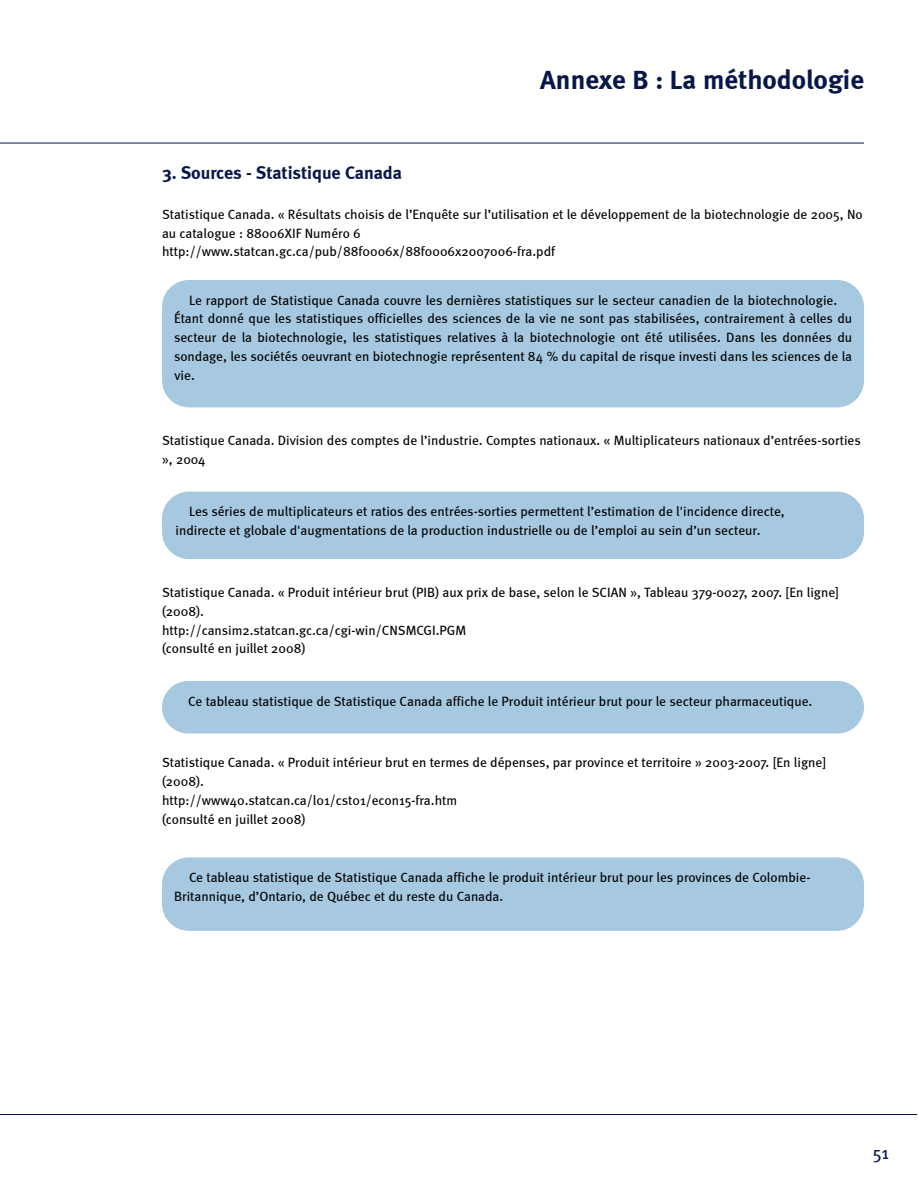
<style>
.page{position:relative;width:918px;height:1188px;background:#fff}
.page>*{position:absolute;margin:0;border:0;box-sizing:border-box;transform-origin:0 0}
.t1{font:700 27px "Meta";color:#071748}
.t2{font:700 18px "Meta";letter-spacing:-.005em;color:#071748}
.t3{font:18px "Meta";color:#071748}
.t4{font:13.5px/18.9px "Meta";color:#000}
</style>
<div class="page">
<hr style="left:0;top:1114px;width:917px;height:1px;background:#071748">
<hr style="left:0;top:143px;width:864px;height:1px;background:#071748">
<div style="left:162px;top:280px;width:702px;height:127px;background:#a6c8e0;border-radius:27px"></div>
<div style="left:162px;top:492px;width:702px;height:67px;background:#a6c8e0;border-radius:27px"></div>
<div style="left:162px;top:681px;width:702px;height:53px;background:#a6c8e0;border-radius:26px"></div>
<div style="left:162px;top:857px;width:702px;height:74px;background:#a6c8e0;border-radius:27px"></div>
<h1 class="t1" style="left:540px;top:64px;width:325px">Annexe B : La méthodologie</h1>
<h2 class="t2" style="left:162px;top:162px;width:241px">3. Sources - Statistique Canada</h2>
<p class="t4" style="left:162px;top:205px;width:702px">Statistique Canada. « Résultats choisis de l’Enquête sur l’utilisation et le développement de la biotechnologie de 2005, No au catalogue : 88006XIF Numéro 6<br>http://www.statcan.gc.ca/pub/88f0006x/88f0006x2007006-fra.pdf</p>
<p class="t4" style="left:174px;top:290px;width:680px;text-indent:15px">Le rapport de Statistique Canada couvre les dernières statistiques sur le secteur canadien de la biotechnologie.<br>Étant donné que les statistiques officielles des sciences de la vie ne sont pas stabilisées, contrairement à celles du secteur de la biotechnologie, les statistiques relatives à la biotechnologie ont été utilisées. Dans les données du sondage, les sociétés oeuvrant en biotechnogie représentent 84 % du capital de risque investi dans les sciences de la vie.</p>
<p class="t4" style="left:162px;top:431px;width:700px">Statistique Canada. Division des comptes de l’industrie. Comptes nationaux. « Multiplicateurs nationaux d’entrées-sorties », 2004</p>
<p class="t4" style="left:175px;top:502px;width:611px;text-indent:14px">Les séries de multiplicateurs et ratios des entrées-sorties permettent l’estimation de l'incidence directe, indirecte et globale d'augmentations de la production industrielle ou de l’emploi au sein d’un secteur.</p>
<p class="t4" style="left:162px;top:583px;width:679px">Statistique Canada. « Produit intérieur brut (PIB) aux prix de base, selon le SCIAN », Tableau 379-0027, 2007. [En ligne] (2008).<br>http://cansim2.statcan.gc.ca/cgi-win/CNSMCGI.PGM<br>(consulté en juillet 2008)</p>
<p class="t4" style="left:188px;top:691px;width:626px">Ce tableau statistique de Statistique Canada affiche le Produit intérieur brut pour le secteur pharmaceutique.</p>
<p class="t4" style="left:162px;top:753px;width:666px">Statistique Canada. « Produit intérieur brut en termes de dépenses, par province et territoire » 2003-2007. [En ligne] (2008).<br>http://www40.statcan.ca/l01/cst01/econ15-fra.htm<br>(consulté en juillet 2008)</p>
<p class="t4" style="left:174px;top:868px;width:638px;text-indent:15px">Ce tableau statistique de Statistique Canada affiche le produit intérieur brut pour les provinces de Colombie-<br>Britannique, d’Ontario, de Québec et du reste du Canada.</p>
<h2 class="t3" style="left:873px;top:1142px;width:18px">51</h2>
</div>
